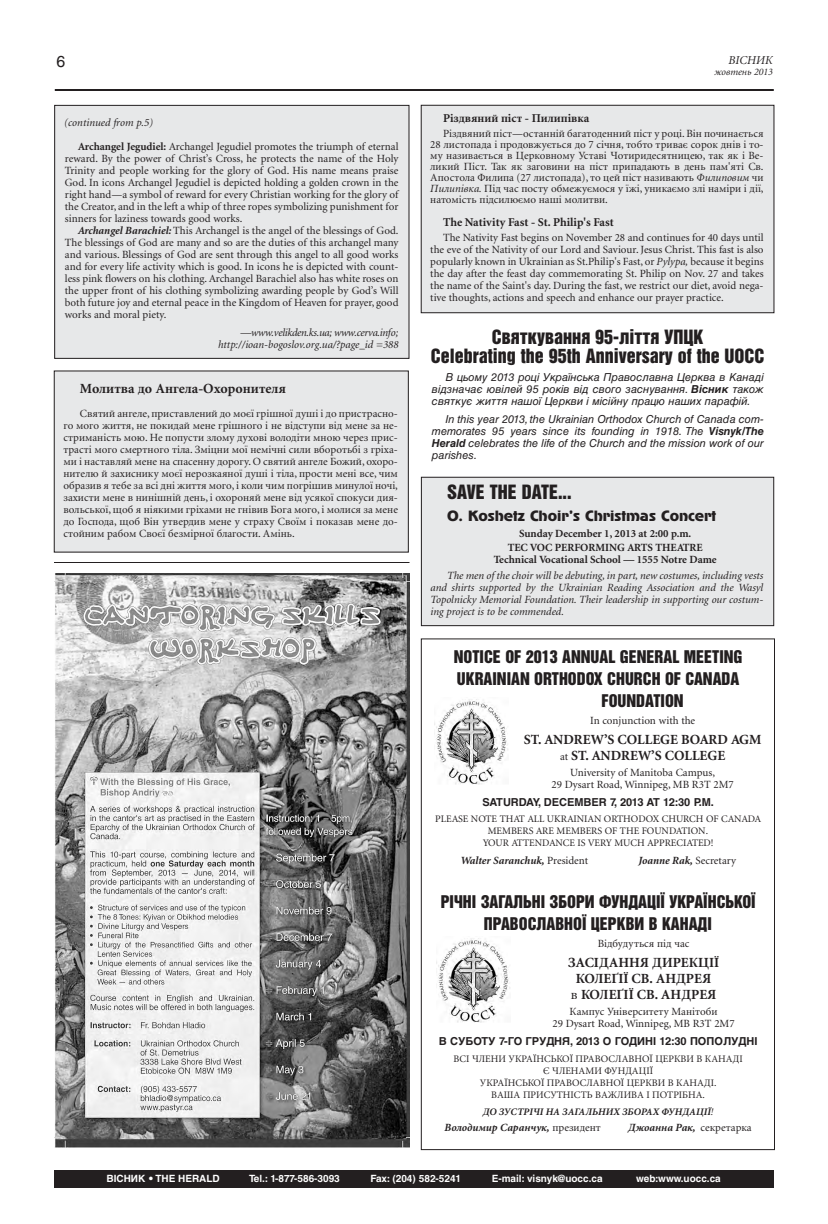
<style>
.page{position:relative;width:828px;height:1224px;background:#fff}
.page>*{position:absolute;margin:0;border:0;box-sizing:border-box;transform-origin:0 0}
.t1{font:18px/19px "Helvetica Inserat Cyr Upright";color:#231f20;text-align:center}
.t2{font:16px/22px "Helvetica Inserat Cyr Upright";color:#231f20;text-align:center}
.t3{font:16px "Helvetica Cyr Upright";color:#231f20}
.t4{font:700 14px/16px "Minion Cyr";color:#231f20;text-align:center}
.t5{font:14px "Advertisement";color:#231f20}
.t6{font:700 12px "Minion Cyr";color:#231f20}
.t7{font:italic 12px "Minion Cyr";color:#231f20}
.t8{font:11px/12px "Minion Cyr";color:#231f20;text-align:justify}
.t9{font:11px/12px "Helvetica Cyr Inclined";color:#231f20;text-align:justify}
.t10{font:italic 11px/12px "Minion Cyr";color:#231f20;text-align:right}
.t11{font:700 11px/14px "Minion Cyr";color:#231f20;text-align:center}
.t12{font:italic 700 11px "Minion Cyr";color:#231f20}
.t13{font:700 11px "Helvetica Cyr";color:#231f20}
.t14{font:10px/12px "Minion Cyr";color:#231f20;text-align:center}
.t15{font:700 10px "Helvetica Cyr";color:#fff}
.t16{font:italic 700 10px "Minion Cyr";color:#231f20}
.t17{font:italic 10px "Minion Cyr";color:#231f20}
.s1{font-style:italic}
.s2{font-weight:700}
.s3{font-weight:700;font-style:italic}
.s4{font-family:"Helvetica Cyr Bold Inclined"}
.s5{font-weight:400;font-size:11px}
.s6{font-weight:400;font-style:normal}
.s7{font-weight:400}
</style>
<div class="page">
<div style="left:54px;top:1170px;width:719px;height:18px;background:#231f20"></div>
<hr style="left:55px;top:89px;width:719px;height:2px;background:#231f20">
<img style="left:55px;top:573px;width:354px;height:574px">
<img style="left:434px;top:699px;width:74px;height:86px">
<img style="left:436px;top:938px;width:74px;height:85px">
<div style="left:54px;top:371px;width:354px;height:181px;background:#e7e8e9"></div>
<div style="left:54px;top:371px;width:355px;height:181px;border:1px solid #231f20"></div>
<div style="left:55px;top:105px;width:354px;height:253px;background:#e7e8e9"></div>
<div style="left:54px;top:105px;width:355px;height:254px;border:1px solid #231f20"></div>
<div style="left:421px;top:477px;width:353px;height:149px;background:#e7e8e9"></div>
<div style="left:421px;top:477px;width:353px;height:149px;border:1px solid #231f20"></div>
<div style="left:421px;top:105px;width:353px;height:208px;background:#e7e8e9"></div>
<div style="left:421px;top:105px;width:353px;height:208px;border:1px solid #231f20"></div>
<hr style="left:54px;top:562px;width:356px;height:1px;background:#231f20">
<h2 class="t3" style="left:57px;top:56px;width:10px">6</h2>
<p class="t8" style="left:78px;top:112px;width:322px;line-height:24px;text-indent:-13px"><span class="s1">(continued from p.5)<br></span><span class="s2">Archangel Jegudiel:</span> Archangel Jegudiel promotes the triumph of eternal</p>
<p class="t8" style="left:65px;top:154px;width:335px">reward. By the power of Christ’s Cross, he protects the name of the Holy Trinity and people working for the glory of God. His name means praise God. In icons Archangel Jegudiel is depicted holding a golden crown in the right hand—a symbol of reward for every Christian working for the glory of the Creator, and in the left a whip of three ropes symbolizing punishment for sinners for laziness towards good works.</p>
<p class="t8" style="left:65px;top:226px;width:335px;text-indent:13px"><span class="s3">Archangel Barachiel:</span> This Archangel is the angel of the blessings of God.<br>The blessings of God are many and so are the duties of this archangel many and various. Blessings of God are sent through this angel to all good works and for every life activity which is good. In icons he is depicted with count&shy;less pink flowers on his clothing.Archangel Barachiel also has white roses on the upper front of his clothing symbolizing awarding people by God’s Will both future joy and eternal peace in the Kingdom of Heaven for prayer, good works and moral piety.</p>
<p class="t10" style="left:218px;top:328px;width:182px">—www.velikden.ks.ua; www.cerva.info; http://ioan-bogoslov.org.ua/?page_id =388</p>
<p class="t4" style="left:80px;top:382px;width:208px">Молитва до Ангела-Охоронителя</p>
<p class="t8" style="left:63px;top:409px;width:336px;text-indent:17px">Святий ангеле, приставлений до моєї грішної душі і до пристрасно&shy;го мого життя, не покидай мене грішного і не відступи від мене за не&shy;стриманість мою. Не попусти злому духові володіти мною через прис&shy;трасті мого смертного тіла. Зміцни мої немічні сили вборотьбі з гріха&shy;ми і наставляй мене на спасенну дорогу. О святий ангеле Божий, охоро&shy;нителю й захиснику моєї нерозкаяної душі і тіла, прости мені все, чим образив я тебе за всі дні життя мого, і коли чим погрішив минулої ночі, захисти мене в нинішній день, і охороняй мене від усякої спокуси дия&shy;вольської, щоб я ніякими гріхами не гнівив Бога мого, і молися за мене до Господа, щоб Він утвердив мене у страху Своїм і показав мене до&shy;стойним рабом Своєї безмірної благости. Амінь.</p>
<p class="t7" style="left:729px;top:56px;width:46px">ВІСНИК</p>
<p class="t17" style="left:715px;top:68px;width:60px">жовтень 2013</p>
<p class="t6" style="left:443px;top:114px;width:148px">Різдвяний піст - Пилипівка</p>
<p class="t8" style="left:430px;top:129px;width:335px;line-height:11px;text-indent:13px">Різдвяний піст—останній багатоденний піст у році.Він починається 28 листопада і продовжується до 7 січня, тобто триває сорок днів і то&shy;му називається в Церковному Уставі Чотиридесятницею, так як і Ве&shy;ликий Піст. Так як заговини на піст припадають в день пам'яті Св.<br>Апостола Филипа (27 листопада), то цей піст називають <span class="s1">Филиповим</span> чи <span class="s1">Пилипівка.</span> Під час посту обмежуємося у їжі, уникаємо злі наміри і дії, натомість підсилюємо наші молитви.</p>
<p class="t6" style="left:443px;top:218px;width:172px">The Nativity Fast - St. Philip's Fast</p>
<p class="t8" style="left:430px;top:233px;width:335px;text-indent:13px">The Nativity Fast begins on November 28 and continues for 40 days until the eve of the Nativity of our Lord and Saviour. Jesus Christ. This fast is also popularly known in Ukrainian as St.Philip's Fast, or <span class="s1">Pylypa,</span> because it begins the day after the feast day commemorating St. Philip on Nov. 27 and takes the name of the Saint's day. During the fast, we restrict our diet, avoid nega&shy;tive thoughts, actions and speech and enhance our prayer practice.</p>
<h1 class="t1" style="left:431px;top:328px;width:335px">Святкування 95-ліття УПЦК<br>Celebrating the 95th Anniversary of the UOCC</h1>
<p class="t9" style="left:432px;top:372px;width:333px;text-indent:13px">В цьому 2013 році Українська Православна Церква в Канаді відзначає ювілей 95 років від свого заснування. <span class="s4">Вісник</span> також святкує життя нашої Церкви і місійну працю наших парафій.</p>
<p class="t9" style="left:432px;top:414px;width:333px;text-indent:13px">In this year 2013, the Ukrainian Orthodox Church of Canada com&shy;memorates 95 years since its founding in 1918. The <span class="s4">Visnyk/The Herald</span> celebrates the life of the Church and the mission work of our parishes.</p>
<h1 class="t1" style="left:447px;top:484px;width:126px">SAVE THE DATE...</h1>
<p class="t5" style="left:447px;top:508px;width:271px">O. Koshetz Choir's Christmas Concert</p>
<p class="t11" style="left:508px;top:528px;width:196px">Sunday December 1, 2013 at 2:00 p.m.<br>TEC VOC PERFORMING ARTS THEATRE</p>
<p class="t11" style="left:494px;top:554px;width:225px">Technical Vocational School — 1555 Notre Dame</p>
<p class="t10" style="left:430px;top:571px;width:334px;text-align:justify;text-indent:17px">The men of the choir will be debuting, in part, new costumes, including vests and shirts supported by the Ukrainian Reading Association and the Wasyl Topolnicky Memorial Foundation. Their leadership in supporting our costum&shy;ing project is to be commended.</p>
<h2 class="t2" style="left:454px;top:646px;width:290px">NOTICE OF 2013 ANNUAL GENERAL MEETING</h2>
<h2 class="t2" style="left:457px;top:668px;width:284px">UKRAINIAN ORTHODOX CHURCH OF CANADA</h2>
<h2 class="t2" style="left:602px;top:690px;width:84px">FOUNDATION</h2>
<p class="t8" style="left:590px;top:715px;width:107px">In conjunction with the</p>
<p class="t4" style="left:524px;top:732px;width:239px">ST. ANDREW’S COLLEGE BOARD AGM <span class="s5">at</span> ST. ANDREW’S COLLEGE</p>
<p class="t8" style="left:552px;top:767px;width:184px;text-align:center">University of Manitoba Campus,<br>29 Dysart Road, Winnipeg, MB R3T 2M7</p>
<p class="t13" style="left:482px;top:798px;width:233px">SATURDAY, DECEMBER 7, 2013 AT 12:30 P.M.</p>
<p class="t14" style="left:435px;top:813px;width:327px">PLEASE NOTE THAT ALL UKRAINIAN ORTHODOX CHURCH OF CANADA<br>MEMBERS ARE MEMBERS OF THE FOUNDATION.<br>YOUR ATTENDANCE IS VERY MUCH APPRECIATED!</p>
<p class="t12" style="left:460px;top:856px;width:129px">Walter Saranchuk, <span class="s6">President</span></p>
<p class="t12" style="left:638px;top:856px;width:99px">Joanne Rak, <span class="s6">Secretary</span></p>
<h2 class="t2" style="left:441px;top:891px;width:316px">РІЧНІ ЗАГАЛЬНІ ЗБОРИ ФУНДАЦІЇ УКРАЇНСЬКОЇ<br>ПРАВОСЛАВНОЇ ЦЕРКВИ В КАНАДІ</h2>
<p class="t8" style="left:598px;top:938px;width:93px">Відбудуться під час</p>
<p class="t4" style="left:568px;top:955px;width:153px">ЗАСІДАННЯ ДИРЕКЦІЇ<br>КОЛЕҐІЇ СВ. АНДРЕЯ<br><span class="s7">в</span> КОЛЕҐІЇ СВ. АНДРЕЯ</p>
<p class="t8" style="left:552px;top:1006px;width:184px;text-align:center">Кампус Університету Манітоби<br>29 Dysart Road, Winnipeg, MB R3T 2M7</p>
<p class="t13" style="left:439px;top:1037px;width:320px">В СУБОТУ 7-ГО ГРУДНЯ, 2013 О ГОДИНІ 12:30 ПОПОЛУДНІ</p>
<p class="t14" style="left:454px;top:1053px;width:291px">ВСІ ЧЛЕНИ УКРАЇНСЬКОЇ ПРАВОСЛАВНОЇ ЦЕРКВИ В КАНАДІ Є ЧЛЕНАМИ ФУНДАЦІЇ<br>УКРАЇНСЬКОЇ ПРАВОСЛАВНОЇ ЦЕРКВИ В КАНАДІ.<br>ВАША ПРИСУТНІСТЬ ВАЖЛИВА І ПОТРІБНА.</p>
<p class="t16" style="left:483px;top:1108px;width:232px">ДО ЗУСТРІЧІ НА ЗАГАЛЬНИХ ЗБОРАХ ФУНДАЦІЇ<span class="s7">!</span></p>
<p class="t12" style="left:445px;top:1123px;width:158px">Володимир Саранчук, <span class="s6">президент</span></p>
<p class="t12" style="left:628px;top:1123px;width:125px">Джоанна Рак, <span class="s6">секретарка</span></p>
<p class="t15" style="left:107px;top:1175px;width:115px">ВІСНИК • THE HERALD</p>
<p class="t15" style="left:249px;top:1175px;width:92px">Tel.: 1-877-586-3093</p>
<p class="t15" style="left:370px;top:1175px;width:92px">Fax: (204) 582-5241</p>
<p class="t15" style="left:492px;top:1175px;width:112px">E-mail: visnyk@uocc.ca</p>
<p class="t15" style="left:636px;top:1175px;width:86px">web:www.uocc.ca</p>
</div>
